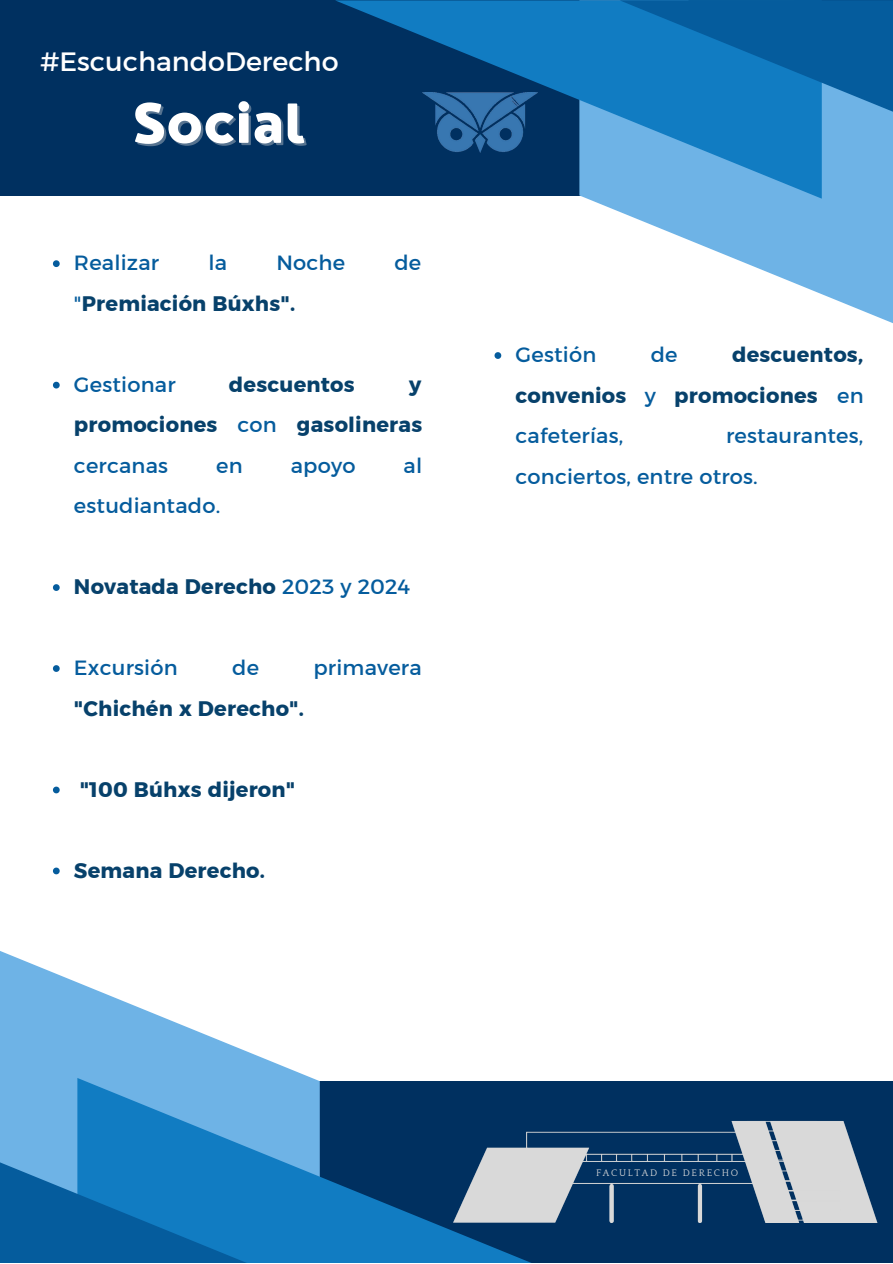
<style>
.page{position:relative;width:893px;height:1264px;background:#fff}
.page>*{position:absolute;margin:0;border:0;box-sizing:border-box;transform-origin:0 0}
.t1{font:800 52.5px "Nourd";color:#fff}
.t2{font:27px "Kief Montaser Regular";color:#fff}
.t3{font:21px/40.5px "Kief Montaser Bold";letter-spacing:.01em;color:#07416b;text-align:right}
.t4{font:21px/40.5px "Kief Montaser Regular";letter-spacing:.01em;color:#055c9d}
.t5{font:9.75px "Quattrocento";letter-spacing:.17em;color:#d9d9d9}
.s1{font-family:"Kief Montaser Regular";color:#055c9d}
</style>
<div class="page">
<div style="left:0;top:0;width:892px;height:196px;background:#003060"></div>
<svg style="left:588px;top:166px;width:304px;height:157px;fill:#6eb3e6"></svg>
<svg style="left:335px;top:0;width:486px;height:199px"></svg>
<svg style="left:619px;top:0;width:273px;height:166px;background:#2281c2"></svg>
<svg style="left:794px;top:0;width:98px;height:95px;background:#075fa0"></svg>
<div style="left:0;top:1080px;width:892px;height:182px;background:#003060"></div>
<svg style="left:0;top:951px;width:309px;height:159px;fill:#6eb3e6"></svg>
<svg style="left:77px;top:1077px;width:487px;height:185px"></svg>
<svg style="left:0;top:1110px;width:279px;height:152px;background:#1f7dbe"></svg>
<img style="left:422px;top:93px;width:115px;height:59px">
<img style="left:453px;top:1111px;width:425px;height:128px">
<svg style="left:53px;top:260px;width:7px;height:7px"></svg>
<svg style="left:53px;top:382px;width:7px;height:6px"></svg>
<svg style="left:53px;top:584px;width:7px;height:7px"></svg>
<svg style="left:53px;top:665px;width:7px;height:7px"></svg>
<svg style="left:53px;top:786px;width:7px;height:7px"></svg>
<svg style="left:53px;top:867px;width:7px;height:7px"></svg>
<svg style="left:494px;top:352px;width:7px;height:7px"></svg>
<p class="t2" style="left:40px;top:45px;width:300px">#EscuchandoDerecho</p>
<h1 class="t1" style="left:132px;top:90px;width:174px">Social</h1>
<p class="t4" style="left:74px;top:243px;width:87px">Realizar</p>
<p class="t4" style="left:208px;top:243px;width:20px">la</p>
<p class="t4" style="left:276px;top:243px;width:70px">Noche</p>
<p class="t4" style="left:394px;top:243px;width:28px">de</p>
<p class="t3" style="left:74px;top:283px;width:223px"><span class="s1">"</span>Premiación Búxhs".</p>
<p class="t4" style="left:74px;top:364px;width:103px">Gestionar</p>
<p class="t3" style="left:229px;top:364px;width:127px">descuentos</p>
<p class="t3" style="left:74px;top:364px;width:349px">y<br>promociones <span class="s1">con</span> gasolineras</p>
<p class="t4" style="left:74px;top:445px;width:96px">cercanas</p>
<p class="t4" style="left:216px;top:445px;width:28px">en</p>
<p class="t4" style="left:291px;top:445px;width:66px">apoyo</p>
<p class="t4" style="left:403px;top:445px;width:20px">al</p>
<p class="t4" style="left:74px;top:485px;width:148px">estudiantado.</p>
<p class="t3" style="left:74px;top:566px;width:338px">Novatada Derecho <span class="s1">2023 y 2024</span></p>
<p class="t4" style="left:74px;top:647px;width:105px">Excursión</p>
<p class="t4" style="left:232px;top:647px;width:28px">de</p>
<p class="t4" style="left:313px;top:647px;width:110px">primavera</p>
<p class="t3" style="left:74px;top:688px;width:231px">"Chichén x Derecho".</p>
<p class="t3" style="left:80px;top:769px;width:217px">"100 Bú hxs dijeron"</p>
<p class="t3" style="left:74px;top:850px;width:192px">Semana Derecho.</p>
<p class="t4" style="left:515px;top:334px;width:82px">Gestión</p>
<p class="t4" style="left:650px;top:334px;width:28px">de</p>
<p class="t3" style="left:515px;top:334px;width:349px">descuentos,<br>convenios <span class="s1">y</span> promociones <span class="s1">en</span></p>
<p class="t4" style="left:515px;top:415px;width:109px">cafeterías,</p>
<p class="t4" style="left:515px;top:415px;width:349px;text-indent:210px">restaurantes, conciertos, entre otros.</p>
<p class="t5" style="left:596px;top:1167px;width:144px">FACULTAD DE DERECHO</p>
</div>
